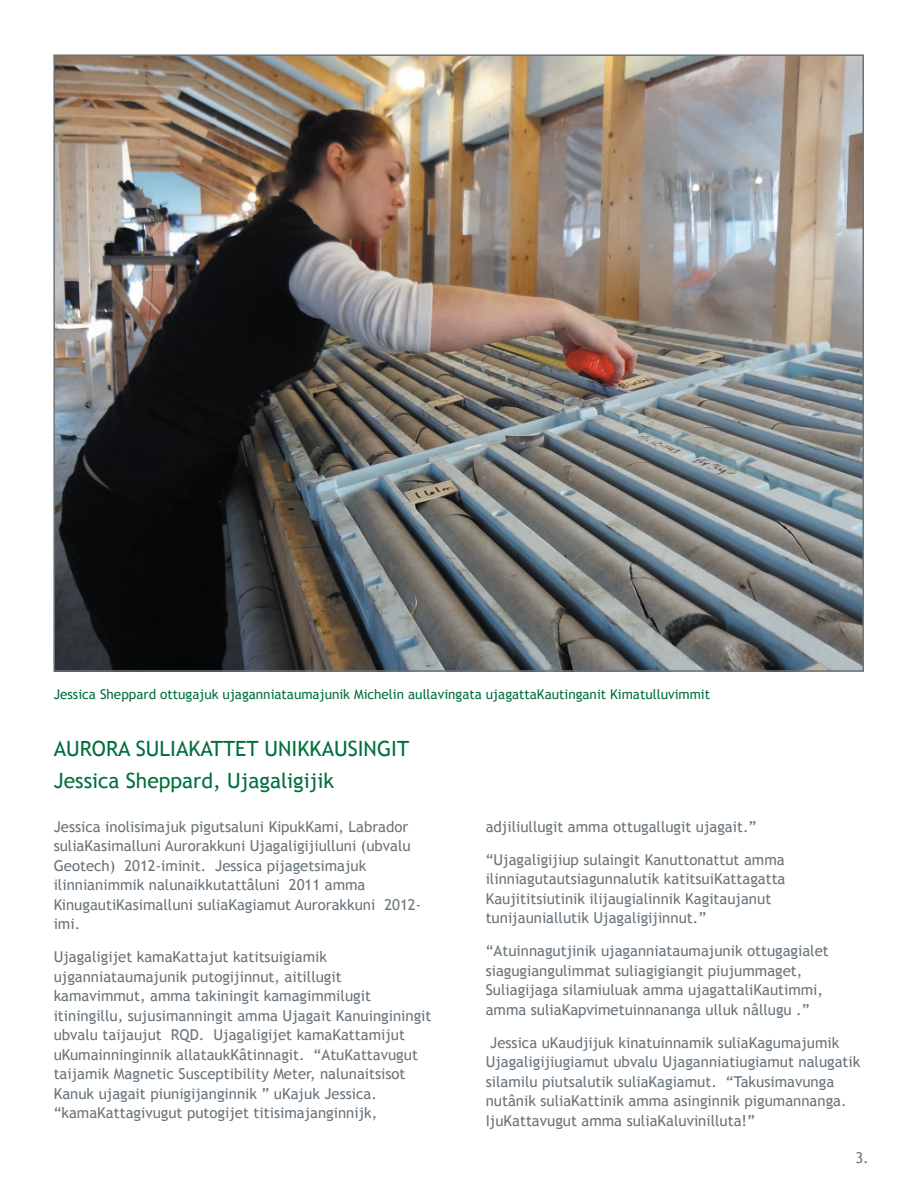
<style>
.page{position:relative;width:918px;height:1188px;background:#fff}
.page>*{position:absolute;margin:0;border:0;box-sizing:border-box;transform-origin:0 0}
.t1{font:21px/32px "Trebuchet MS";color:#006f3c}
.t2{font:15px/19.5px "Trebuchet MS";color:#6a747b}
.t3{font:13.5px "Trebuchet MS";color:#006f3c}
</style>
<div class="page">
<img style="left:56px;top:57px;width:805px;height:612px">
<p class="t3" style="left:54px;top:687px;width:658px">Jessica Sheppard ottugajuk ujaganniataumajunik Michelin aullavingata ujagattaKautinganit Kimatulluvimmit</p>
<h1 class="t1" style="left:54px;top:733px;width:357px">AURORA SULIAKATTET UNIKKAUSINGIT<br>Jessica Sheppard, Ujagaligijik</h1>
<p class="t2" style="left:54px;top:817px;width:369px">Jessica inolisimajuk pigutsaluni KipukKami, Labrador suliaKasimalluni Aurorakkuni Ujagaligijiulluni (ubvalu Geotech) 2012-iminit. Jessica pijagetsimajuk ilinnianimmik nalunaikkutattâluni 2011 amma KinugautiKasimalluni suliaKagiamut Aurorakkuni 2012- imi.</p>
<p class="t2" style="left:54px;top:948px;width:379px">Ujagaligijet kamaKattajut katitsuigiamik ujganniataumajunik putogijinnut, aitillugit kamavimmut, amma takiningit kamagimmilugit itiningillu, sujusimanningit amma Ujagait Kanuinginingit ubvalu taijaujut RQD. Ujagaligijet kamaKattamijut uKumainninginnik allataukKâtinnagit. “AtuKattavugut taijamik Magnetic Susceptibility Meter, nalunaitsisot Kanuk ujagait piunigijanginnik ” uKajuk Jessica. “kamaKattagivugut putogijet titisimajanginnijk,</p>
<p class="t2" style="left:486px;top:817px;width:272px">adjiliullugit amma ottugallugit ujagait.”</p>
<p class="t2" style="left:486px;top:850px;width:301px">“Ujagaligijiup sulaingit Kanuttonattut amma ilinniagutautsiagunnalutik katitsuiKattagatta Kaujititsiutinik ilijaugialinnik Kagitaujanut tunijauniallutik Ujagaligijinnut.”</p>
<p class="t2" style="left:486px;top:942px;width:345px">“Atuinnagutjinik ujaganniataumajunik ottugagialet siagugiangulimmat suliagigiangit piujummaget, Suliagijaga silamiuluak amma ujagattaliKautimmi, amma suliaKapvimetuinnananga ulluk nâllugu .”</p>
<p class="t2" style="left:486px;top:1033px;width:376px;text-indent:5px">Jessica uKaudjijuk kinatuinnamik suliaKagumajumik Ujagaligijiugiamut ubvalu Ujaganniatiugiamut nalugatik silamilu piutsalutik suliaKagiamut. “Takusimavunga nutânik suliaKattinik amma asinginnik pigumannanga.<br>IjuKattavugut amma suliaKaluvinilluta!”</p>
<p class="t2" style="left:855px;top:1149px;width:15px">3.</p>
</div>
